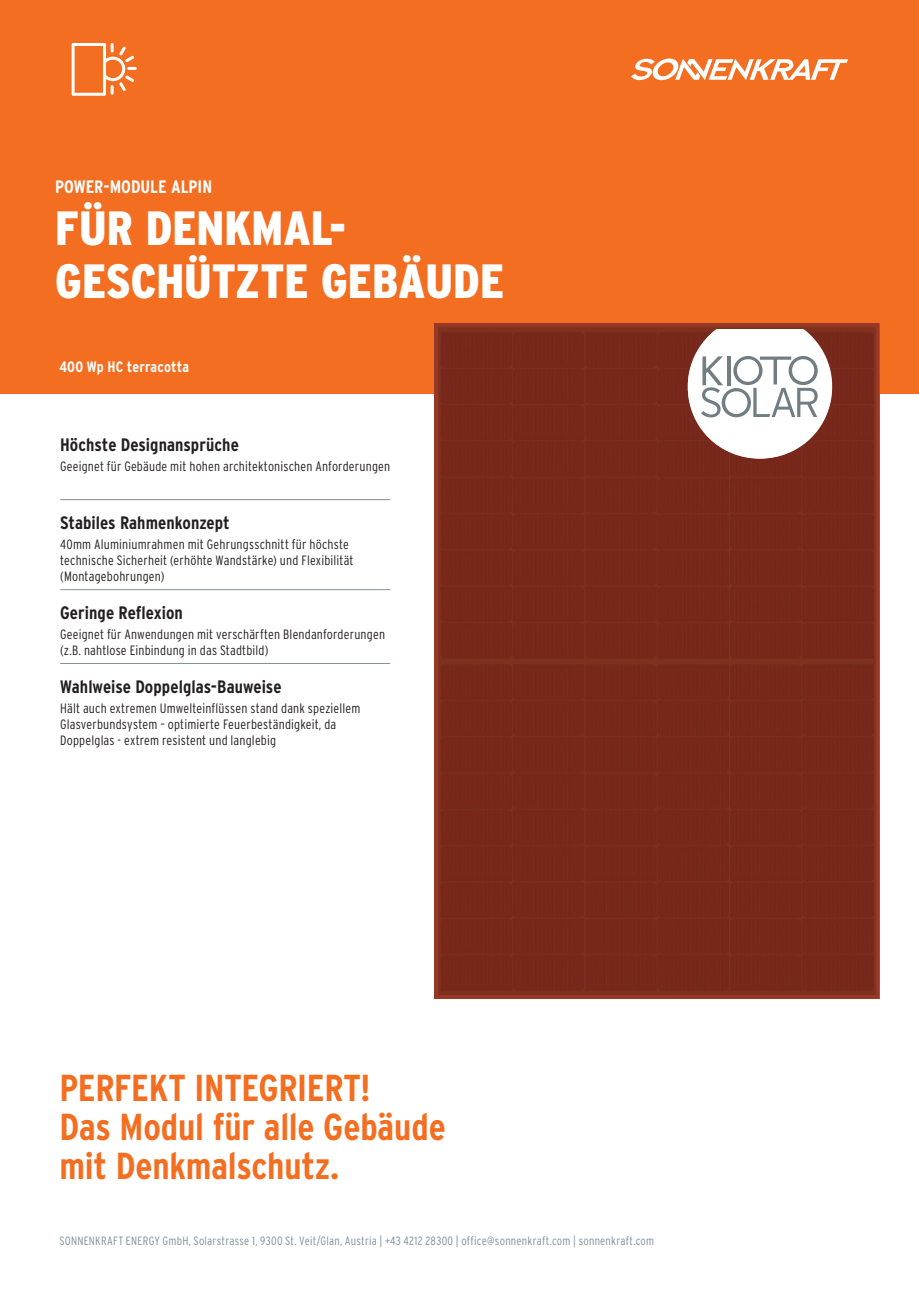
<style>
.page{position:relative;width:919px;height:1289px;background:#fff}
.page>*{position:absolute;margin:0;border:0;box-sizing:border-box;transform-origin:0 0}
.t1{font:900 48px/52.5px "Interstate Condensed";color:#fff}
.t2{font:700 37.5px/39px "Interstate Condensed";letter-spacing:-.005em;color:#f36e21}
.t3{font:700 18px "Interstate Condensed";color:#231f20}
.t4{font:700 18px "Interstate Condensed";color:#fff}
.t5{font:700 15px "Interstate Condensed";letter-spacing:.01em;color:#fff}
.t6{font:300 13.5px/16.2px "Interstate Condensed";letter-spacing:.015em;color:#231f20}
.t7{font:300 12px "Interstate Condensed";letter-spacing:.02em;color:#828f96}
</style>
<div class="page">
<div style="left:0;top:0;width:918px;height:393px;background:#f36e21"></div>
<hr style="left:60px;top:499px;width:330px;height:1px;background:#828f96">
<hr style="left:60px;top:589px;width:330px;height:1px;background:#828f96">
<hr style="left:60px;top:663px;width:330px;height:1px;background:#828f96">
<svg style="left:631px;top:58px;width:217px;height:22px"></svg>
<div style="left:434px;top:323px;width:445px;height:675px;background:#77281b"></div>
<svg style="left:72px;top:43px;width:65px;height:53px"></svg>
<svg style="left:687px;top:330px;width:144px;height:128px"></svg>
<p class="t4" style="left:55px;top:176px;width:158px">POWER-MODULE ALPIN</p>
<p class="t1" style="left:55px;top:202px;width:450px">FÜR DENKMAL-<br>GESCHÜTZTE GEBÄUDE</p>
<p class="t5" style="left:59px;top:358px;width:131px">400 Wp HC terracotta</p>
<p class="t3" style="left:60px;top:435px;width:180px">Höchste Designansprüche</p>
<p class="t6" style="left:60px;top:457px;width:331px">Geeignet für Gebäude mit hohen architektonischen Anforderungen</p>
<p class="t3" style="left:60px;top:513px;width:171px">Stabiles Rahmenkonzept</p>
<p class="t6" style="left:60px;top:535px;width:295px">40mm Aluminiumrahmen mit Gehrungsschnitt für höchste technische Sicherheit (erhöhte Wandstärke) und Flexibilität (Montagebohrungen)</p>
<p class="t3" style="left:60px;top:603px;width:124px">Geringe Reflexion</p>
<p class="t6" style="left:60px;top:625px;width:326px">Geeignet für Anwendungen mit verschärften Blendanforderungen (z.B. nahtlose Einbindung in das Stadtbild)</p>
<p class="t3" style="left:60px;top:677px;width:223px">Wahlweise Doppelglas-Bauweise</p>
<p class="t6" style="left:60px;top:699px;width:302px">Hält auch extremen Umwelteinflüssen stand dank speziellem<br>Glasverbundsystem – optimierte Feuerbeständigkeit, da<br>Doppelglas - extrem resistent und langlebig</p>
<p class="t2" style="left:60px;top:1067px;width:387px">PERFEKT INTEGRIERT!<br>Das Modul für alle Gebäude mit Denkmalschutz.</p>
<p class="t7" style="left:59px;top:1234px;width:596px">SONNENKRAFT ENERGY GmbH, Solarstrasse 1, 9300 St. Veit/Glan, Austria | +43 4212 28300 | office@sonnenkraft.com | sonnenkraft.com</p>
</div>
